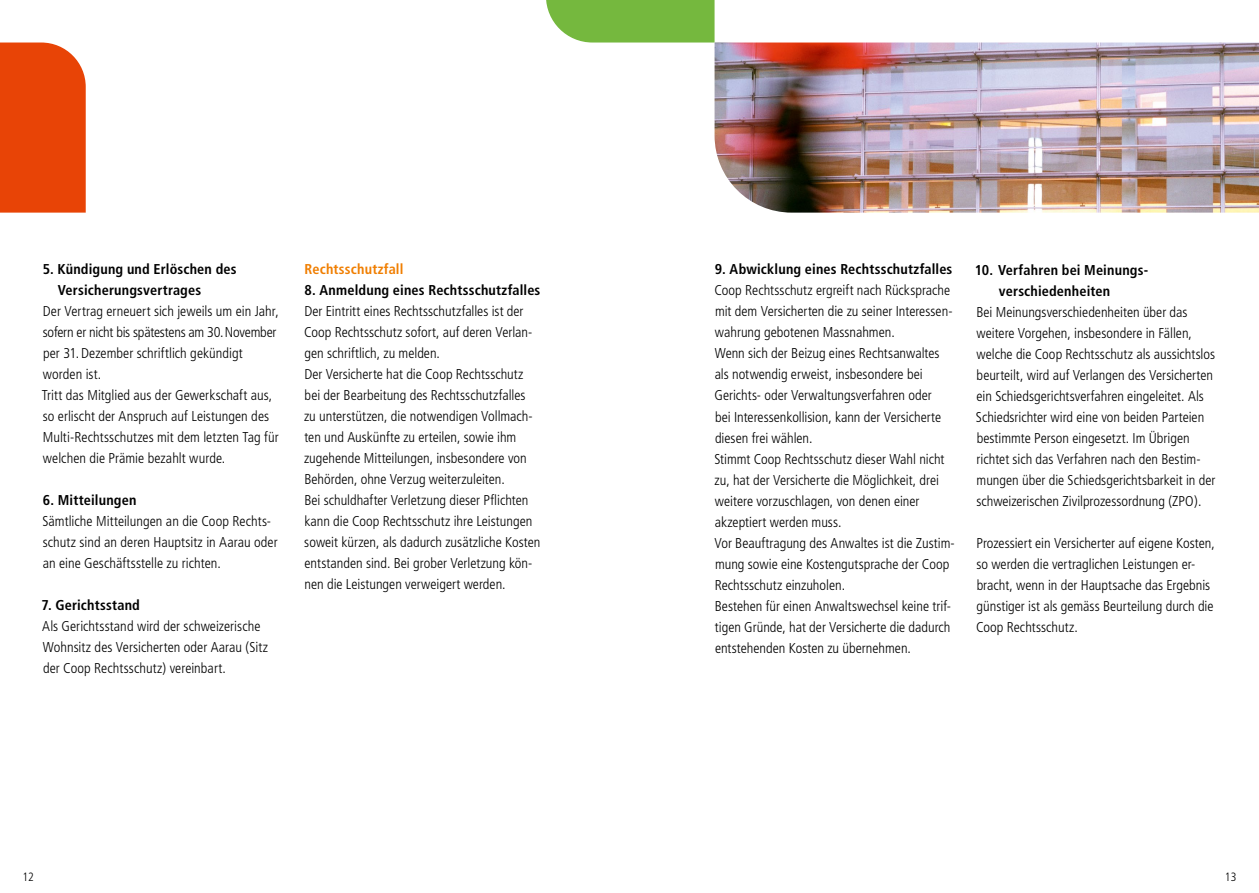
<style>
.page{position:relative;width:1259px;height:893px;background:#fff}
.page>*{position:absolute;margin:0;border:0;box-sizing:border-box;transform-origin:0 0}
.t1{font:300 condensed 14.25px/21px "Frutiger";color:#000}
.t2{font:700 condensed 14.25px/21px "Frutiger";letter-spacing:.01em;color:#000}
.t3{font:700 condensed 14.25px "Frutiger";letter-spacing:.015em;color:#f07e00}
.t4{font:300 condensed 12px "Frutiger";color:#000}
</style>
<div class="page">
<img style="left:714px;top:43px;width:545px;height:170px">
<svg style="left:546px;top:0;width:168px;height:43px;background:#7fbd4c"></svg>
<div style="left:0;top:43px;width:86px;height:170px;background:#e84406"></div>
<p class="t2" style="left:58px;top:259px;width:180px;text-indent:-15px">5. Kündigung und Erlöschen des<br>Versicherungsvertrages</p>
<p class="t1" style="left:42px;top:301px;width:238px">Der Vertrag erneuert sich jeweils um ein Jahr, sofern er nicht bis spätestens am 30.November per 31.Dezember schriftlich gekündigt worden ist.<br>Tritt das Mitglied aus der Gewerkschaft aus, so erlischt der Anspruch auf Leistungen des Multi-Rechtsschutzes mit dem letzten Tag für welchen die Prämie bezahlt wurde.</p>
<p class="t2" style="left:43px;top:490px;width:95px">6. Mitteilungen</p>
<p class="t1" style="left:42px;top:511px;width:237px">Sämtliche Mitteilungen an die Coop Rechts&shy;schutz sind an deren Hauptsitz in Aarau oder an eine Geschäftsstelle zu richten.</p>
<p class="t2" style="left:41px;top:595px;width:100px">7. Gerichtsstand</p>
<p class="t1" style="left:42px;top:616px;width:227px">Als Gerichtsstand wird der schweizerische<br>Wohnsitz des Versicherten oder Aarau (Sitz der Coop Rechtsschutz) vereinbart.</p>
<p class="t3" style="left:304px;top:261px;width:100px">Rechtsschutzfall</p>
<p class="t2" style="left:304px;top:280px;width:237px">8. Anmeldung eines Rechtsschutzfalles</p>
<p class="t1" style="left:304px;top:301px;width:238px">Der Eintritt eines Rechtsschutzfalles ist der Coop Rechtsschutz sofort, auf deren Verlan&shy;gen schriftlich, zu melden.<br>Der Versicherte hat die Coop Rechtsschutz bei der Bearbeitung des Rechtsschutzfalles<br>zu unterstützen, die notwendigen Vollmach&shy;ten und Auskünfte zu erteilen, sowie ihm zugehende Mitteilungen, insbesondere von Behörden, ohne Verzug weiterzuleiten.<br>Bei schuldhafter Verletzung dieser Pflichten kann die Coop Rechtsschutz ihre Leistungen soweit kürzen, als dadurch zusätzliche Kosten entstanden sind. Bei grober Verletzung kön&shy;nen die Leistungen verweigert werden.</p>
<p class="t2" style="left:715px;top:259px;width:239px">9. Abwicklung eines Rechtsschutzfalles</p>
<p class="t1" style="left:714px;top:280px;width:242px">Coop Rechtsschutz ergreift nach Rücksprache mit dem Versicherten die zu seiner Interessen&shy;wahrung gebotenen Massnahmen.<br>Wenn sich der Beizug eines Rechtsanwaltes als notwendig erweist, insbesondere bei Gerichts- oder Verwaltungsverfahren oder<br>bei Interessenkollision, kann der Versicherte diesen frei wählen.<br>Stimmt Coop Rechtsschutz dieser Wahl nicht zu, hat der Versicherte die Möglichkeit, drei weitere vorzuschlagen, von denen einer akzeptiert werden muss.<br>Vor Beauftragung des Anwaltes ist die Zustim&shy;mung sowie eine Kostengutsprache der Coop Rechtsschutz einzuholen.<br>Bestehen für einen Anwaltswechsel keine trif&shy;tigen Gründe, hat der Versicherte die dadurch entstehenden Kosten zu übernehmen.</p>
<p class="t2" style="left:999px;top:259px;width:150px;text-indent:-24px">10. Verfahren bei Meinungs&shy;verschiedenheiten</p>
<p class="t1" style="left:976px;top:301px;width:241px">Bei Meinungsverschiedenheiten über das weitere Vorgehen, insbesondere in Fällen, welche die Coop Rechtsschutz als aussichtslos beurteilt, wird auf Verlangen des Versicherten ein Schiedsgerichtsverfahren eingeleitet. Als Schiedsrichter wird eine von beiden Parteien bestimmte Person eingesetzt. Im Übrigen richtet sich das Verfahren nach den Bestim&shy;mungen über die Schiedsgerichtsbarkeit in der schweizerischen Zivilprozessordnung (ZPO).</p>
<p class="t1" style="left:976px;top:532px;width:240px">Prozessiert ein Versicherter auf eigene Kosten, so werden die vertraglichen Leistungen er&shy;bracht, wenn in der Hauptsache das Ergebnis günstiger ist als gemäss Beurteilung durch die Coop Rechtsschutz.</p>
<p class="t4" style="left:22px;top:870px;width:13px">12</p>
<p class="t4" style="left:1225px;top:870px;width:13px">13</p>
</div>
